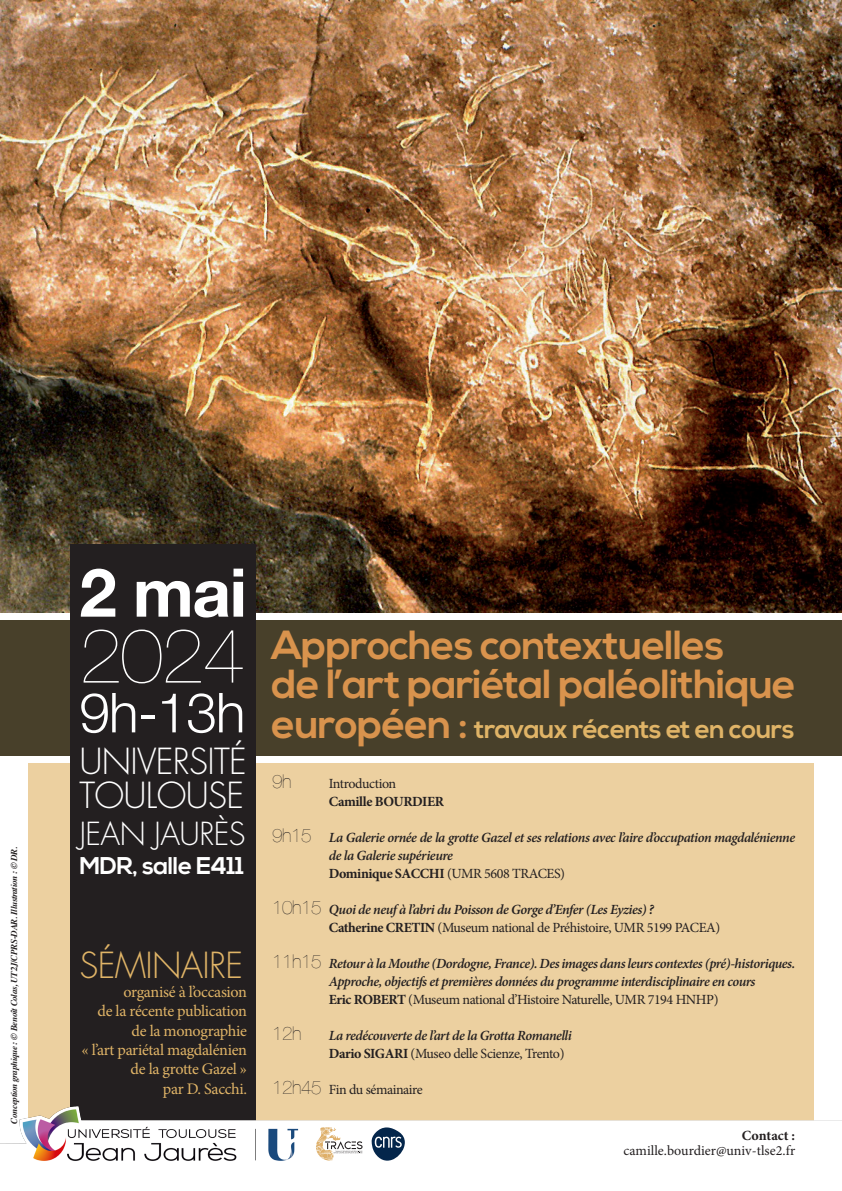
<style>
.page{position:relative;width:842px;height:1191px;background:#fff}
.page>*{position:absolute;margin:0;border:0;box-sizing:border-box;transform-origin:0 0}
.t1{font:200 76.7px "Helvetica Neue";color:#fff}
.t2{font:700 67.2px "Helvetica Neue";color:#fff}
.t3{font:300 55.1px "Helvetica Neue";color:#fff}
.t4{font:700 40.6px "Nexa";letter-spacing:-.02em;color:#d9934d}
.t5{font:300 35px "Futura";letter-spacing:-.02em;color:#fff}
.t6{font:300 35px "Futura";letter-spacing:-.02em;color:#e0b467}
.t7{font:300 30.9px "Futura";letter-spacing:-.02em;color:#fff}
.t8{font:700 26.1px "Nexa";letter-spacing:-.02em;color:#e0b467}
.t9{font:700 24.2px "Nexa";letter-spacing:-.02em;color:#fff}
.t10{font:200 19px "Helvetica Neue";color:#231f20}
.t11{font:16.1px "Minion Pro";letter-spacing:-.02em;color:#e0b467}
.t12{font:italic 600 14px/18px "Minion Pro";letter-spacing:-.035em;color:#231f20}
.t13{font:14px "Minion Pro";letter-spacing:-.03em;color:#231f20}
.t14{font:700 14px "Minion Pro";letter-spacing:-.03em;color:#231f20}
.t15{font:14px "Minion Pro";color:#231f20}
.t16{font:700 14px "Minion Pro";color:#231f20}
.t17{font:italic 700 9px "Times";letter-spacing:-.03em;color:#231f20}
.s1{font-size:40.6px;color:#d9934d}
.s2{font-family:"Helvetica Neue";font-weight:200;font-style:normal;font-size:19px}
.s3{font-weight:400}
.s4{font-weight:700}
.s5{font-family:"Helvetica Neue";font-weight:200;font-size:19px}
</style>
<div class="page">
<div style="left:28px;top:763px;width:786px;height:382px;background:#ecd0a0"></div>
<div style="left:0;top:620px;width:842px;height:135px;background:#48402a"></div>
<img style="left:0;top:0;width:842px;height:612px">
<div style="left:70px;top:544px;width:186px;height:618px;background:#231f20"></div>
<img style="left:0;top:1106px;width:842px;height:56px">
<svg style="left:372px;top:1127px;width:33px;height:33px"></svg>
<svg style="left:316px;top:1127px;width:47px;height:34px"></svg>
<p class="t17" style="left:6px;top:1123px;width:279px;rotate:-90deg">Conception graphique : © Benoît Colas, UT2J/CPRS-DAR. Illustration : © DR.</p>
<p class="t2" style="left:79px;top:540px;width:169px">2 mai</p>
<p class="t1" style="left:79px;top:596px;width:167px">2024</p>
<p class="t3" style="left:79px;top:668px;width:168px">9h-13h</p>
<p class="t5" style="left:79px;top:740px;width:169px">UNIVERSITÉ</p>
<p class="t5" style="left:79px;top:774px;width:166px">TOULOUSE</p>
<p class="t7" style="left:79px;top:815px;width:168px">JEAN JAURÈS</p>
<p class="t9" style="left:79px;top:852px;width:166px">MDR, salle E411</p>
<p class="t6" style="left:79px;top:943px;width:165px">SÉMINAIRE</p>
<p class="t11" style="left:123px;top:981px;width:125px">organisé à l’occasion</p>
<p class="t11" style="left:98px;top:1000px;width:151px">de la récente publication</p>
<p class="t11" style="left:132px;top:1019px;width:117px">de la monographie</p>
<p class="t11" style="left:82px;top:1039px;width:167px">« l’art pariétal magdalénien</p>
<p class="t11" style="left:131px;top:1058px;width:118px">de la grotte Gazel »</p>
<p class="t11" style="left:163px;top:1077px;width:86px">par D. Sacchi.</p>
<p class="t4" style="left:271px;top:621px;width:454px">Approches contextuelles</p>
<p class="t4" style="left:271px;top:661px;width:526px">de l’art pariétal paléolithique</p>
<p class="t8" style="left:271px;top:713px;width:525px"><span class="s1">européen :</span> travaux récents et en cours</p>
<p class="t10" style="left:272px;top:767px;width:21px">9h</p>
<p class="t13" style="left:329px;top:774px;width:69px">Introduction</p>
<p class="t14" style="left:329px;top:792px;width:117px">Camille BOURDIER</p>
<p class="t12" style="left:329px;top:828px;width:468px;text-indent:-57px"><span class="s2">9h15</span> La Galerie ornée de la grotte Gazel et ses relations avec l’aire d’occupation magdalénienne de la Galerie supérieure</p>
<p class="t14" style="left:329px;top:864px;width:238px">Dominique SACCHI <span class="s3">(UMR 5608 TRACES)</span></p>
<p class="t12" style="left:272px;top:900px;width:383px"><span class="s2">10h15</span> Quoi de neuf à l’abri du Poisson de Gorge d’Enfer (Les Eyzies) ?</p>
<p class="t13" style="left:329px;top:918px;width:393px"><span class="s4">Catherine CRETIN</span> (Museum national de Préhistoire, UMR 5199 PACEA)</p>
<p class="t12" style="left:329px;top:954px;width:468px;text-indent:-57px"><span class="s2">11h15</span> Retour à la Mouthe (Dordogne, France). Des images dans leurs contextes (pré)-historiques.<br>Approche, objectifs et premières données du programme interdisciplinaire en cours</p>
<p class="t13" style="left:329px;top:990px;width:391px"><span class="s4">Eric ROBERT</span> (Museum national d’Histoire Naturelle, UMR 7194 HNHP)</p>
<p class="t10" style="left:272px;top:1019px;width:31px">12h</p>
<p class="t12" style="left:329px;top:1026px;width:244px">La redécouverte de l’art de la Grotta Romanelli</p>
<p class="t13" style="left:329px;top:1044px;width:237px"><span class="s4">Dario SIGARI</span> (Museo delle Scienze, Trento)</p>
<p class="t13" style="left:272px;top:1080px;width:152px"><span class="s5">12h45</span> Fin du sémainaire</p>
<p class="t16" style="left:742px;top:1125px;width:55px">Contact :</p>
<p class="t15" style="left:623px;top:1141px;width:173px">camille.bourdier@univ-tlse2.fr</p>
</div>
